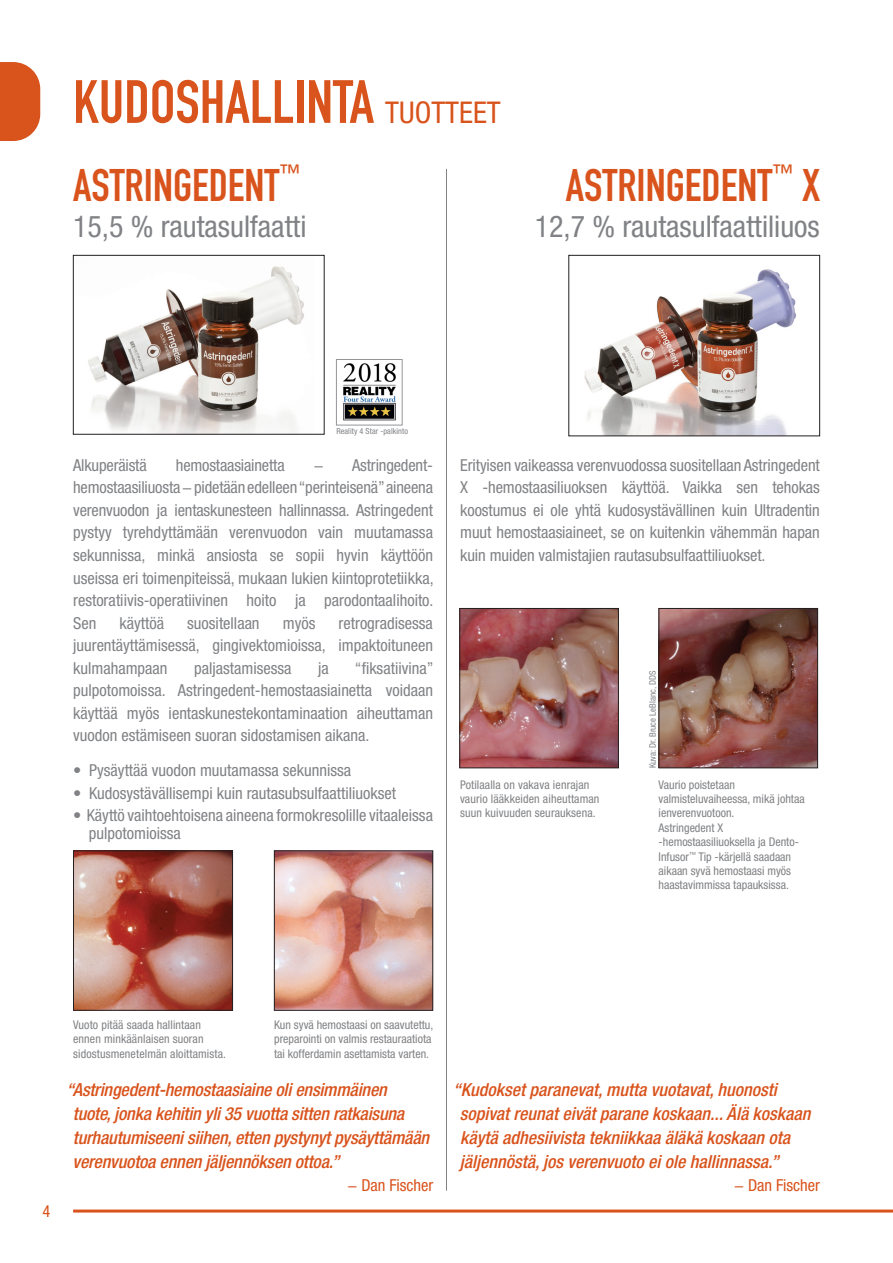
<style>
.page{position:relative;width:893px;height:1263px;background:#fff}
.page>*{position:absolute;margin:0;border:0;box-sizing:border-box;transform-origin:0 0}
.t1{font:60px "DIN Engschrift Std";color:#d9531c}
.t2{font:45px "DIN Engschrift Std";color:#d9531c}
.t3{font:condensed 30px "Helvetica Neue LT Std";color:#808285}
.t4{font:21.9px "DIN Engschrift Std";color:#d9531c}
.t5{font:italic 500 condensed 18px/24px "Helvetica Neue LT Std";letter-spacing:-.01em;color:#d9531c}
.t6{font:condensed 16.5px/22.5px "Helvetica Neue LT Std";color:#808285;text-align:justify}
.t7{font:condensed 16.5px "Helvetica Neue LT Std";color:#d9531c}
.t8{font:condensed 12px/14.4px "Helvetica Neue LT Std";color:#808285}
.t9{font:condensed 9px "Helvetica Neue LT Std";color:#808285}
.t10{font:condensed 8.25px "Helvetica Neue LT Std";letter-spacing:.01em;color:#808285}
.s1{font-family:"Helvetica Neue LT Std";font-stretch:condensed;font-size:30px}
</style>
<div class="page">
<svg style="left:0;top:62px;width:40px;height:79px;background:#dc6331"></svg>
<hr style="left:73px;top:1209px;width:820px;height:3px;background:#d9531c">
<img style="left:88px;top:266px;width:216px;height:166px">
<div style="left:73px;top:255px;width:251px;height:179px;border:1px solid #231f20"></div>
<img style="left:75px;top:852px;width:156px;height:157px">
<div style="left:73px;top:850px;width:160px;height:161px;border:1px solid #231f20"></div>
<img style="left:276px;top:852px;width:155px;height:157px">
<div style="left:274px;top:850px;width:159px;height:161px;border:1px solid #231f20"></div>
<hr style="left:446px;top:169px;width:1px;height:1022px;background:#808285">
<img style="left:584px;top:269px;width:212px;height:165px">
<div style="left:569px;top:255px;width:251px;height:181px;border:1px solid #231f20"></div>
<img style="left:461px;top:610px;width:156px;height:156px">
<div style="left:459px;top:608px;width:160px;height:160px;border:1px solid #231f20"></div>
<img style="left:661px;top:610px;width:155px;height:156px">
<div style="left:659px;top:608px;width:159px;height:160px;border:1px solid #231f20"></div>
<div style="left:336px;top:359px;width:66px;height:66px;border:1px solid #939598"></div>
<img style="left:343px;top:363px;width:53px;height:58px">
<h1 class="t1" style="left:73px;top:67px;width:429px">KUDOSHALLINTA <span class="s1">TUOTTEET</span></h1>
<h2 class="t2" style="left:73px;top:159px;width:208px">ASTRINGEDENT</h2>
<h3 class="t4" style="left:280px;top:160px;width:23px">™</h3>
<h3 class="t3" style="left:73px;top:209px;width:235px">15,5 % rautasulfaatti</h3>
<h2 class="t2" style="left:566px;top:159px;width:208px">ASTRINGEDENT</h2>
<h3 class="t4" style="left:772px;top:160px;width:23px">™</h3>
<h2 class="t2" style="left:802px;top:159px;width:19px">X</h2>
<h3 class="t3" style="left:535px;top:209px;width:286px">12,7 % rautasulfaattiliuos</h3>
<p class="t10" style="left:336px;top:427px;width:73px">Reality 4 Star -palkinto</p>
<p class="t6" style="left:73px;top:454px;width:75px">Alkuperäistä</p>
<p class="t6" style="left:176px;top:454px;width:110px">hemostaasiainetta</p>
<p class="t6" style="left:314px;top:454px;width:11px">−</p>
<p class="t6" style="left:73px;top:454px;width:362px;text-indent:279px">Astringedent&shy;hemostaasiliuosta − pidetään edelleen “perinteisenä” aineena verenvuodon ja ientaskunesteen hallinnassa. Astringedent pystyy tyrehdyttämään verenvuodon vain muutamassa sekunnissa, minkä ansiosta se sopii hyvin käyttöön useissa eri toimenpiteissä, mukaan lukien kiintoprotetiikka, restoratiivis-operatiivinen hoito ja parodontaalihoito.<br>Sen</p>
<p class="t6" style="left:120px;top:611px;width:46px">käyttöä</p>
<p class="t6" style="left:187px;top:611px;width:74px">suositellaan</p>
<p class="t6" style="left:283px;top:611px;width:34px">myös</p>
<p class="t6" style="left:73px;top:611px;width:361px;text-indent:265px">retrogradisessa juurentäyttämisessä, gingivektomioissa, impaktoituneen kulmahampaan</p>
<p class="t6" style="left:73px;top:656px;width:362px;text-indent:282px">“fiksatiivina” pulpotomoissa. Astringedent-hemostaasiainetta voidaan käyttää myös ientaskunestekontaminaation aiheuttaman vuodon estämiseen suoran sidostamisen aikana.</p>
<p class="t6" style="left:73px;top:759px;width:280px">• Pysäyttää vuodon muutamassa sekunnissa</p>
<p class="t6" style="left:73px;top:782px;width:325px">• Kudosystävällisempi kuin rautasubsulfaattiliuokset</p>
<p class="t6" style="left:89px;top:806px;width:346px;line-height:18px;text-indent:-16px">• Käyttö vaihtoehtoisena aineena formokresolille vitaaleissa pulpotomioissa</p>
<p class="t6" style="left:194px;top:656px;width:99px">paljastamisessa</p>
<p class="t6" style="left:318px;top:656px;width:12px">ja</p>
<p class="t6" style="left:460px;top:454px;width:361px">Erityisen vaikeassa verenvuodossa suositellaan Astringedent X -hemostaasiliuoksen käyttöä. Vaikka sen tehokas koostumus ei ole yhtä kudosystävällinen kuin Ultradentin muut hemostaasiaineet, se on kuitenkin vähemmän hapan kuin muiden valmistajien rautasubsulfaattiliuokset.</p>
<p class="t9" style="left:647px;top:768px;width:99px;rotate:-90deg">Kuva: Dr. Bruce LeBlanc, DDS</p>
<p class="t8" style="left:460px;top:777px;width:141px">Potilaalla on vakava ienrajan vaurio lääkkeiden aiheuttaman suun kuivuuden seurauksena.</p>
<p class="t8" style="left:658px;top:777px;width:148px">Vaurio poistetaan valmisteluvaiheessa, mikä johtaa ienverenvuotoon.<br>Astringedent X -hemostaasiliuoksella ja Dento-<br>Infusor<sup>™</sup> Tip -kärjellä saadaan aikaan syvä hemostaasi myös haastavimmissa tapauksissa.</p>
<p class="t7" style="left:43px;top:1201px;width:9px">4</p>
<p class="t8" style="left:73px;top:1017px;width:154px">Vuoto pitää saada hallintaan ennen minkäänlaisen suoran sidostusmenetelmän aloittamista.</p>
<p class="t8" style="left:274px;top:1017px;width:161px">Kun syvä hemostaasi on saavutettu, preparointi on valmis restauraatiota tai kofferdamin asettamista varten.</p>
<p class="t5" style="left:73px;top:1078px;width:358px;text-indent:-6px">“Astringedent-hemostaasiaine oli ensimmäinen tuote, jonka kehitin yli 35 vuotta sitten ratkaisuna turhautumiseeni siihen, etten pystynyt pysäyttämään verenvuotoa ennen jäljennöksen ottoa.”</p>
<p class="t7" style="left:347px;top:1175px;width:87px">− Dan Fischer</p>
<p class="t5" style="left:460px;top:1078px;width:352px;text-indent:-7px">“Kudokset paranevat, mutta vuotavat, huonosti sopivat reunat eivät parane koskaan... Älä koskaan käytä adhesiivista tekniikkaa äläkä koskaan ota jäljennöstä, jos verenvuoto ei ole hallinnassa.”</p>
<p class="t7" style="left:734px;top:1175px;width:87px">− Dan Fischer</p>
</div>
